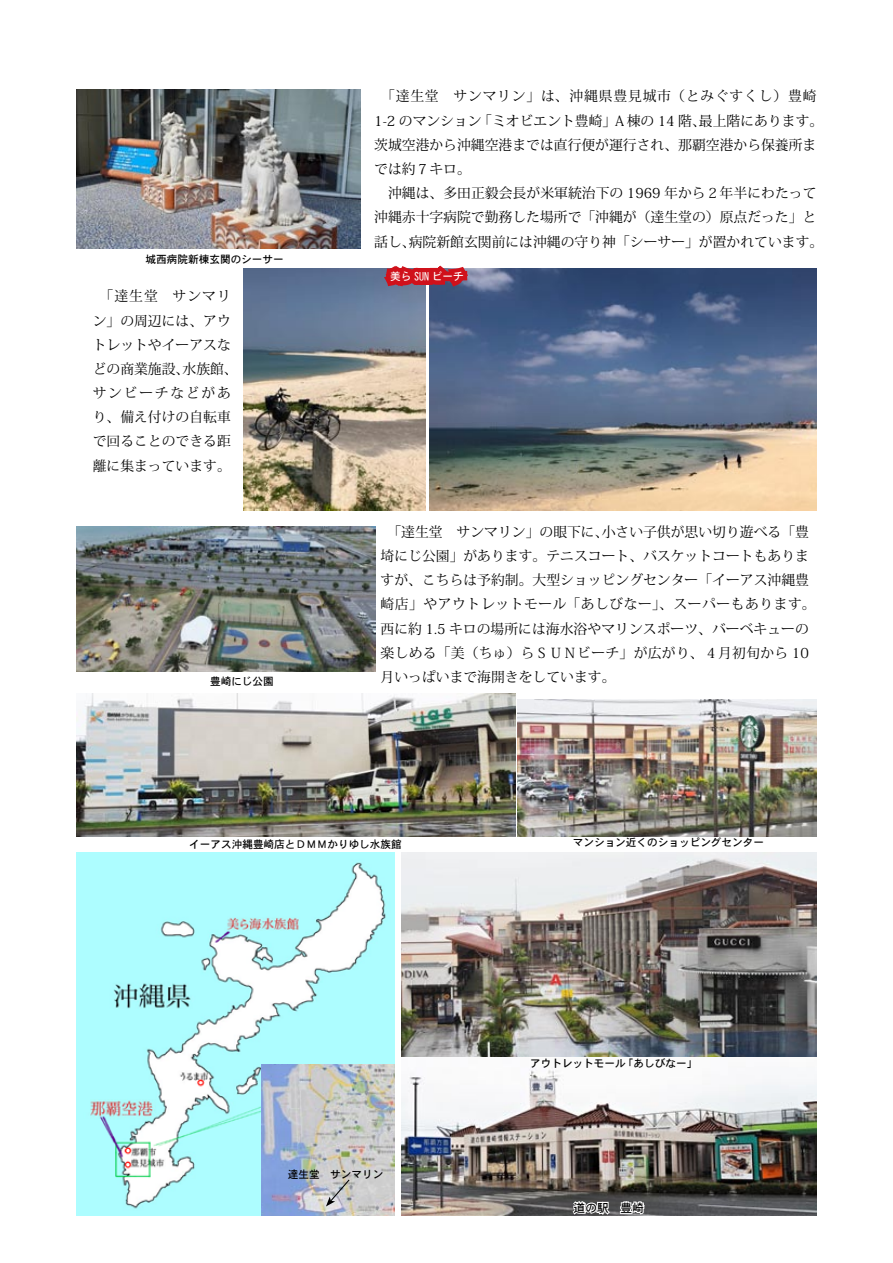
<style>
.page{position:relative;width:893px;height:1263px;background:#fff}
.page>*{position:absolute;margin:0;border:0;box-sizing:border-box;transform-origin:0 0}
.t1{font:13.8px/24.2px "Koz Min Pro";color:#000}
.t2{font:13.8px/24.2px "Koz Min Pro";letter-spacing:.06em;color:#000}
.t3{font:11.7px "HG Heisei Kakugothictai W5";color:#000}
.t4{font:10.65px "HG Heisei Kakugothictai W5";color:#000}
.t5{font:10.65px "HGS Heisei Kakugothictai W5";color:#000}
.t6{font:10.65px "HGS Heisei Kakugothictai W5";color:#fff}
</style>
<div class="page">
<img style="left:77px;top:89px;width:283px;height:159px">
<img style="left:77px;top:853px;width:317px;height:363px">
<img style="left:261px;top:1065px;width:133px;height:151px">
<svg style="left:326px;top:1178px;width:25px;height:28px"></svg>
<img style="left:429px;top:268px;width:387px;height:242px">
<img style="left:244px;top:269px;width:181px;height:242px">
<img style="left:77px;top:694px;width:438px;height:142px">
<img style="left:401px;top:1067px;width:415px;height:149px">
<img style="left:401px;top:853px;width:415px;height:204px">
<img style="left:518px;top:699px;width:298px;height:137px">
<img style="left:77px;top:527px;width:298px;height:145px">
<svg style="left:376px;top:265px;width:98px;height:68px"></svg>
<svg style="left:571px;top:1199px;width:41px;height:17px"></svg>
<svg style="left:619px;top:1200px;width:28px;height:15px"></svg>
<p class="t4" style="left:146px;top:254px;width:140px">城西病院新棟玄関のシーサー</p>
<p class="t1" style="left:93px;top:284px;width:140px">　「達生堂　サンマリ</p>
<p class="t1" style="left:93px;top:308px;width:140px">ン」の周辺には、アウ</p>
<p class="t1" style="left:93px;top:332px;width:140px">トレットやイーアスな</p>
<p class="t1" style="left:183px;top:356px;width:57px">水族館、</p>
<p class="t1" style="left:93px;top:356px;width:140px">どの商業施設、<br>サンビーチなどがあり、備え付けの自転車で回ることのできる距離に集まっています。</p>
<p class="t4" style="left:210px;top:676px;width:65px">豊崎にじ公園</p>
<p class="t2" style="left:699px;top:84px;width:126px;text-indent:-325px">　「達生堂　サンマリン」は、沖縄県豊見城市（とみぐすくし）豊崎最上階にあります。</p>
<p class="t1" style="left:478px;top:108px;width:140px">「ミオビエント豊崎」</p>
<p class="t1" style="left:613px;top:108px;width:94px">Ａ棟の 14 階、</p>
<p class="t1" style="left:374px;top:108px;width:109px">1-2 のマンション</p>
<p class="t1" style="left:374px;top:132px;width:444px">茨城空港から沖縄空港までは直行便が運行され、那覇空港から保養所ま</p>
<p class="t1" style="left:374px;top:156px;width:98px">では約７キロ。</p>
<p class="t1" style="left:374px;top:181px;width:444px">　沖縄は、多田正毅会長が米軍統治下の 1969 年から２年半にわたって</p>
<p class="t1" style="left:374px;top:205px;width:444px">沖縄赤十字病院で勤務した場所で「沖縄が（達生堂の）原点だった」と</p>
<p class="t1" style="left:409px;top:229px;width:416px">病院新館玄関前には沖縄の守り神「シーサー」が置かれています。</p>
<p class="t1" style="left:374px;top:229px;width:43px">話し、</p>
<p class="t6" style="left:390px;top:271px;width:75px">美ら SUN ビーチ</p>
<p class="t1" style="left:381px;top:519px;width:437px">　「達生堂　サンマリン」の眼下に、<br>埼にじ公園」があります。テニスコート、バスケットコートもありますが、こちらは予約制。大型ショッピングセンター「イーアス沖縄豊崎店」やアウトレットモール「あしびなー」、スーパーもあります。西に約 1.5 キロの場所には海水浴やマリンスポーツ、バーベキューの楽しめる「美（ちゅ）らＳＵＮビーチ」が広がり、４月初旬から 10月いっぱいまで海開きをしています。</p>
<p class="t1" style="left:602px;top:519px;width:209px">小さい子供が思い切り遊べる「豊</p>
<p class="t4" style="left:189px;top:839px;width:214px">イーアス沖縄豊崎店とＤＭＭかりゆし水族館</p>
<p class="t4" style="left:288px;top:1169px;width:97px">達生堂　サンマリン</p>
<p class="t4" style="left:573px;top:837px;width:193px">マンション近くのショッピングセンター</p>
<p class="t5" style="left:623px;top:1058px;width:76px">「あしびなー「</p>
<p class="t5" style="left:530px;top:1058px;width:97px">アウトレットモール</p>
<p class="t3" style="left:574px;top:1202px;width:72px">道の駅　豊崎</p>
</div>
